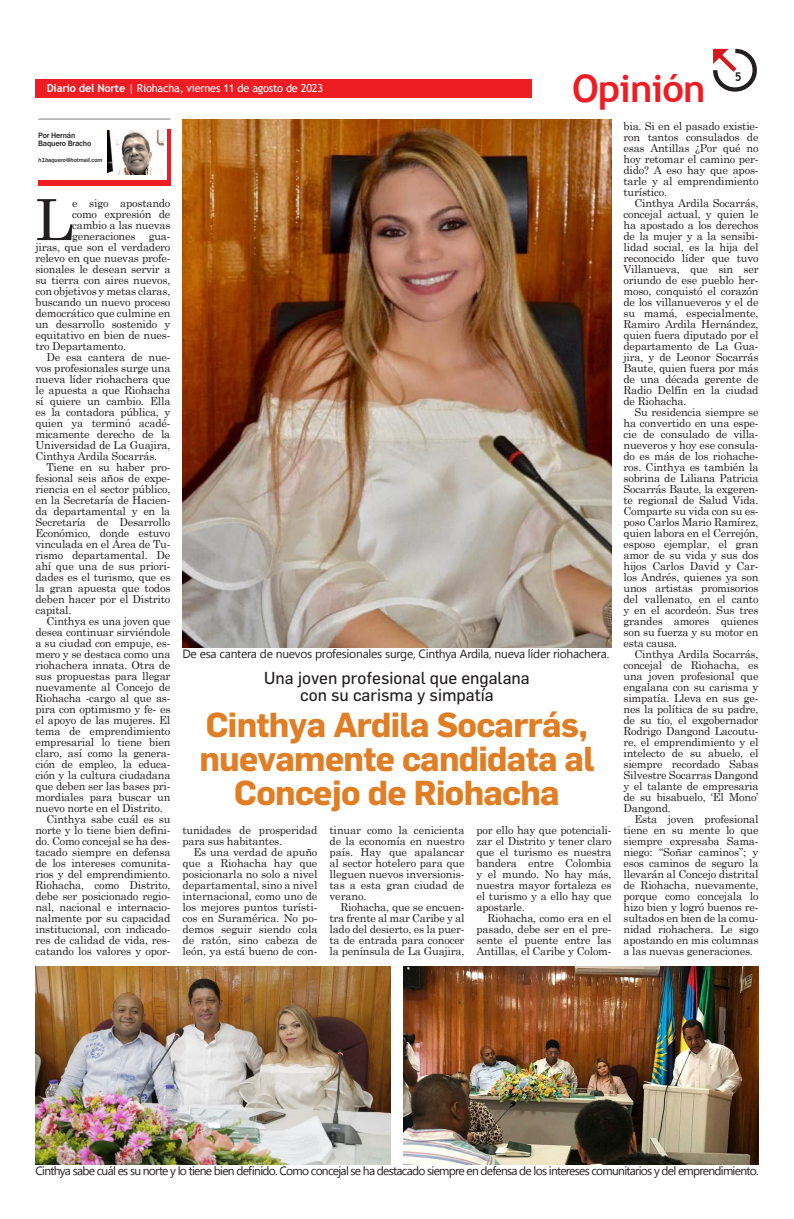
<style>
.page{position:relative;width:794px;height:1219px;background:#fff}
.page>*{position:absolute;margin:0;border:0;box-sizing:border-box;transform-origin:0 0}
.Texto_sin_sangrias{font:56.7px "Century Schoolbook";color:#231f20}
.Texto_capitular{font:700 38px "Trebuchet MS";letter-spacing:-.02em;color:#ee1d23}
.Título_medio_34pt{font:700 34px/34px "Flama";letter-spacing:-.02em;color:#e07e26;text-align:center}
.Antetitulo{font:17px/17px "Flama";color:#231f20;text-align:center}
.Pié_de_foto{font:12px "Segoe UI";letter-spacing:-.06em;color:#231f20}
.Pié_de_foto-2{font:12px "Segoe UI";letter-spacing:-.02em;color:#231f20}
.Texto_capitular-2{font:700 12px "Trebuchet MS";color:#231f20}
.Texto{font:11px/11px "Century Schoolbook";letter-spacing:-.02em;color:#231f20;text-align:justify}
.Texto_sin_sangrias-2{font:11px "Century Schoolbook";letter-spacing:-.02em;color:#231f20}
.Texto-2{font:11px "Trebuchet MS";letter-spacing:-.02em;color:#fff}
.Texto_capitular-3{font:500 8px "Franklin Gothic";letter-spacing:-.02em;color:#231f20}
.Texto_capitular-4{font:italic 500 6px "Franklin Gothic";color:#231f20}
.s1{font-weight:700}
</style>
<div class="page">
<svg style="left:713px;top:49px;width:44px;height:43px"></svg>
<div style="left:35px;top:79px;width:496px;height:18px;background:#ee1d23"></div>
<img style="left:182px;top:119px;width:429px;height:528px">
<hr style="left:38px;top:119px;width:132px;height:1px;background:#7e8083">
<div style="left:38px;top:180px;width:132px;height:5px;background:#ee1d23"></div>
<hr style="left:167px;top:129px;width:3px;height:56px;background:#ee1d23">
<img style="left:107px;top:130px;width:56px;height:44px">
<img style="left:35px;top:966px;width:356px;height:198px">
<img style="left:403px;top:966px;width:355px;height:198px">
<p class="Texto-2" style="left:47px;top:81px;width:278px"><span class="s1">Diario del Norte</span> | Riohacha, viernes 11 de agosto de 2023</p>
<p class="Texto_capitular" style="left:572px;top:65px;width:135px">Opinión</p>
<p class="Texto_capitular-2" style="left:734px;top:69px;width:8px">5</p>
<p class="Texto_capitular-3" style="left:38px;top:130px;width:39px">Por Hernán</p>
<p class="Texto_capitular-3" style="left:38px;top:138px;width:54px">Baquero Bracho</p>
<p class="Texto_capitular-4" style="left:38px;top:157px;width:66px">h1baquero@hotmail.com</p>
<p class="Texto_sin_sangrias" style="left:35px;top:172px;width:39px">L</p>
<p class="Texto_sin_sangrias-2" style="left:72px;top:194px;width:100px">e sigo apostando</p>
<p class="Texto_sin_sangrias-2" style="left:72px;top:205px;width:100px">como expresión de</p>
<p class="Texto_sin_sangrias-2" style="left:72px;top:216px;width:100px">cambio a las nuevas</p>
<p class="Texto_sin_sangrias-2" style="left:72px;top:227px;width:100px">generaciones gua-</p>
<p class="Texto_sin_sangrias-2" style="left:35px;top:238px;width:136px">jiras, que son el verdadero</p>
<p class="Texto_sin_sangrias-2" style="left:35px;top:249px;width:136px">relevo en que nuevas profe-</p>
<p class="Texto_sin_sangrias-2" style="left:35px;top:260px;width:136px">sionales le desean servir a</p>
<p class="Texto_sin_sangrias-2" style="left:35px;top:271px;width:136px">su tierra con aires nuevos,</p>
<p class="Texto_sin_sangrias-2" style="left:35px;top:282px;width:136px">con objetivos y metas claras,</p>
<p class="Texto_sin_sangrias-2" style="left:35px;top:293px;width:136px">buscando un nuevo proceso</p>
<p class="Texto_sin_sangrias-2" style="left:35px;top:304px;width:136px">democrático que culmine en</p>
<p class="Texto_sin_sangrias-2" style="left:35px;top:315px;width:136px">un desarrollo sostenido y</p>
<p class="Texto_sin_sangrias-2" style="left:35px;top:326px;width:136px">equitativo en bien de nues-</p>
<p class="Texto_sin_sangrias-2" style="left:35px;top:337px;width:92px">tro Departamento.</p>
<p class="Texto" style="left:35px;top:351px;width:136px;text-indent:11px">De esa cantera de nue&shy;vos profesionales surge una nueva líder riohachera que le apuesta a que Riohacha sí quiere un cambio. Ella es la contadora pública, y quien ya terminó acadé&shy;micamente derecho de la Universidad de La Guajira, Cinthya Ardila Socarrás.</p>
<p class="Texto" style="left:35px;top:461px;width:136px;text-indent:11px">Tiene en su haber pro&shy;fesional seis años de expe&shy;riencia en el sector público, en la Secretaría de Hacien&shy;da departamental y en la Secretaría de Desarrollo Económico, donde estuvo vinculada en el Área de Tu&shy;rismo departamental. De ahí que una de sus priori&shy;dades es el turismo, que es la gran apuesta que todos deben hacer por el Distrito capital.</p>
<p class="Texto" style="left:35px;top:615px;width:136px;text-indent:11px">Cinthya es una joven que desea continuar sirviéndole a su ciudad con empuje, es&shy;mero y se destaca como una riohachera innata. Otra de sus propuestas para llegar nuevamente al Concejo de Riohacha -cargo al que as&shy;pira con optimismo y fe- es el apoyo de las mujeres. El tema de emprendimiento empresarial lo tiene bien claro, así como la genera&shy;ción de empleo, la educa&shy;ción y la cultura ciudadana que deben ser las bases pri&shy;mordiales para buscar un nuevo norte en el Distrito.</p>
<p class="Texto" style="left:35px;top:813px;width:136px;text-indent:11px">Cinthya sabe cuál es su norte y lo tiene bien defini&shy;do. Como concejal se ha des&shy;tacado siempre en defensa de los intereses comunita&shy;rios y del emprendimiento.<br>Riohacha, como Distrito, debe ser posicionado regio&shy;nal, nacional e internacio&shy;nalmente por su capacidad institucional, con indicado&shy;res de calidad de vida, res&shy;catando los valores y opor-</p>
<p class="Pié_de_foto-2" style="left:182px;top:645px;width:428px">De esa cantera de nuevos profesionales surge, Cinthya Ardila, nueva líder riohachera.</p>
<p class="Antetitulo" style="left:264px;top:669px;width:267px">Una joven profesional que engalana con su carisma y simpatía</p>
<p class="Título_medio_34pt" style="left:199px;top:707px;width:397px">Cinthya Ardila Socarrás, nuevamente candidata al<br>Concejo de Riohacha</p>
<p class="Texto" style="left:182px;top:824px;width:136px">tunidades de prosperidad para sus habitantes.</p>
<p class="Texto" style="left:182px;top:846px;width:136px;text-indent:11px">Es una verdad de apuño que a Riohacha hay que posicionarla no solo a nivel departamental, sino a nivel internacional, como uno de los mejores puntos turísti&shy;cos en Suramérica. No po&shy;demos seguir siendo cola de ratón, sino cabeza de león, ya está bueno de con-</p>
<p class="Texto" style="left:329px;top:824px;width:136px">tinuar como la cenicienta de la economía en nuestro país. Hay que apalancar al sector hotelero para que lleguen nuevos inversionis&shy;tas a esta gran ciudad de verano.</p>
<p class="Texto" style="left:329px;top:901px;width:136px;text-indent:11px">Riohacha, que se encuen&shy;tra frente al mar Caribe y al lado del desierto, es la puer&shy;ta de entrada para conocer la península de La Guajira,</p>
<p class="Texto" style="left:476px;top:824px;width:136px">por ello hay que potenciali&shy;zar el Distrito y tener claro que el turismo es nuestra bandera entre Colombia y el mundo. No hay más, nuestra mayor fortaleza es el turismo y a ello hay que apostarle.</p>
<p class="Texto" style="left:476px;top:912px;width:136px;text-indent:11px">Riohacha, como era en el pasado, debe ser en el pre&shy;sente el puente entre las Antillas, el Caribe y Colom-</p>
<p class="Texto" style="left:623px;top:120px;width:136px">bia. Si en el pasado existie&shy;ron tantos consulados de esas Antillas ¿Por qué no hoy retomar el camino per&shy;dido? A eso hay que apos&shy;tarle y al emprendimiento turístico.</p>
<p class="Texto" style="left:623px;top:197px;width:136px;text-indent:11px">Cinthya Ardila Socarrás, concejal actual, y quien le ha apostado a los derechos de la mujer y a la sensibi&shy;lidad social, es la hija del reconocido líder que tuvo Villanueva, que sin ser oriundo de ese pueblo her&shy;moso, conquistó el corazón de los villanueveros y el de su mamá, especialmente, Ramiro Ardila Hernández, quien fuera diputado por el departamento de La Gua&shy;jira, y de Leonor Socarrás Baute, quien fuera por más de una década gerente de Radio Delfín en la ciudad de Riohacha.</p>
<p class="Texto" style="left:623px;top:406px;width:137px;text-indent:11px">Su residencia siempre se ha convertido en una espe&shy;cie de consulado de villa&shy;nueveros y hoy ese consula&shy;do es más de los riohache&shy;ros. Cinthya es también la sobrina de Liliana Patricia Socarrás Baute, la exgeren&shy;te regional de Salud Vida.<br>Comparte su vida con su es&shy;poso Carlos Mario Ramírez, quien labora en el Cerrejón, esposo ejemplar, el gran amor de su vida y sus dos hijos Carlos David y Car&shy;los Andrés, quienes ya son unos artistas promisorios del vallenato, en el canto y en el acordeón. Sus tres grandes amores quienes son su fuerza y su motor en esta causa.</p>
<p class="Texto" style="left:623px;top:648px;width:136px;text-indent:11px">Cinthya Ardila Socarrás, concejal de Riohacha, es una joven profesional que engalana con su carisma y simpatía. Lleva en sus ge&shy;nes la política de su padre, de su tío, el exgobernador Rodrigo Dangond Lacoutu&shy;re, el emprendimiento y el intelecto de su abuelo, el siempre recordado Sabas Silvestre Socarras Dangond y el talante de empresaria de su bisabuelo, ‘El Mono’ Dangond.</p>
<p class="Texto" style="left:623px;top:813px;width:136px;text-indent:11px">Esta joven profesional tiene en su mente lo que siempre expresaba Sama&shy;niego: “Soñar caminos”; y esos caminos de seguro la llevarán al Concejo distrital de Riohacha, nuevamente, porque como concejala lo hizo bien y logró buenos re&shy;sultados en bien de la comu&shy;nidad riohachera. Le sigo apostando en mis columnas a las nuevas generaciones.</p>
<p class="Pié_de_foto" style="left:35px;top:1162px;width:724px">Cinthya sabe cuál es su norte y lo tiene bien definido. Como concejal se ha destacado siempre en defensa de los intereses comunitarios y del emprendimiento.</p>
</div>
